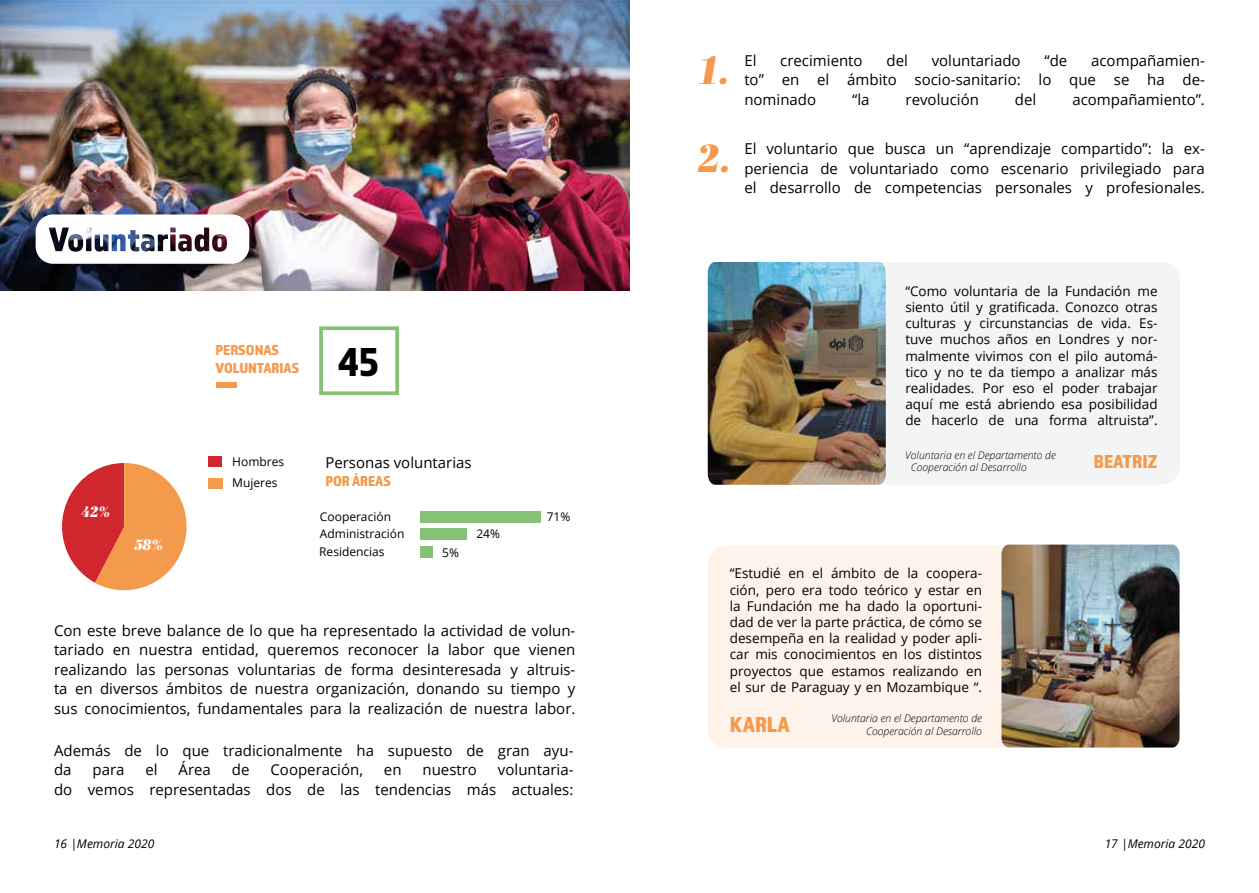
<style>
.page{position:relative;width:1259px;height:893px;background:#fff}
.page>*{position:absolute;margin:0;border:0;box-sizing:border-box;transform-origin:0 0}
.t1{font:42px "Almaq Refined";color:#000}
.t2{font:italic 39px "Abril Fatface";color:#f49a4d}
.t3{font:22.5px "Almaq Refined";letter-spacing:.005em;color:#f49a4d}
.t4{font:19.5px "Almaq Refined";color:#f49a4d}
.t5{font:15px/19.5px "Open Sans";color:#000;text-align:justify}
.t6{font:15px/18px "Almaq Refined";color:#f49a4d}
.t7{font:italic 15px "Abril Fatface";color:#fff}
.t8{font:13.5px/16.2px "Open Sans";color:#000;text-align:justify}
.t9{font:12px/17.4px "Open Sans";color:#000}
.t10{font:italic 12px "Open Sans";color:#000}
.t11{font:italic 300 10.5px/12.6px "Open Sans";color:#000}
</style>
<div class="page">
<img style="left:0;top:0;width:629px;height:290px">
<div style="left:36px;top:214px;width:213px;height:50px;background:#fff;border-radius:17px"></div>
<img style="left:49px;top:228px;width:178px;height:24px">
<div style="left:319px;top:326px;width:80px;height:69px;border:4px solid #85c177"></div>
<div style="left:215px;top:383px;width:21px;height:5px;background:#f49a4d"></div>
<div style="left:209px;top:456px;width:13px;height:10px;background:#cf272d"></div>
<div style="left:208px;top:477px;width:14px;height:11px;background:#f49a4d"></div>
<svg style="left:62px;top:463px;width:125px;height:127px"></svg>
<div style="left:420px;top:512px;width:120px;height:11px;background:#85c177"></div>
<div style="left:420px;top:529px;width:47px;height:11px;background:#85c177"></div>
<div style="left:420px;top:546px;width:13px;height:12px;background:#85c177"></div>
<div style="left:739px;top:262px;width:441px;height:223px;background:#f4f4f4;border-radius:18px"></div>
<img style="left:708px;top:262px;width:178px;height:223px">
<div style="left:708px;top:546px;width:471px;height:201px;background:#fdf3ea;border-radius:18px"></div>
<img style="left:1001px;top:545px;width:178px;height:202px">
<h2 class="t2" style="left:699px;top:42px;width:32px">1.</h2>
<p class="t5" style="left:744px;top:50px;width:14px">El</p>
<p class="t5" style="left:780px;top:50px;width:84px">crecimiento</p>
<p class="t5" style="left:886px;top:50px;width:23px">del</p>
<p class="t5" style="left:931px;top:50px;width:90px">voluntariado</p>
<p class="t5" style="left:1044px;top:50px;width:24px">“de</p>
<p class="t5" style="left:744px;top:50px;width:462px;text-indent:347px">acompañamien&shy;to” en el ámbito socio-sanitario: lo que se ha de&shy;nominado</p>
<p class="t5" style="left:852px;top:89px;width:19px">“la</p>
<p class="t5" style="left:905px;top:89px;width:75px">revolución</p>
<p class="t5" style="left:1015px;top:89px;width:23px">del</p>
<p class="t5" style="left:1072px;top:89px;width:134px">acompañamiento”.</p>
<p class="t7" style="left:81px;top:501px;width:30px">42%</p>
<p class="t7" style="left:134px;top:534px;width:30px">58%</p>
<p class="t6" style="left:215px;top:340px;width:85px">PERSONAS<br>VOLUNTARIAS</p>
<h1 class="t1" style="left:338px;top:336px;width:42px">45</h1>
<p class="t9" style="left:232px;top:453px;width:53px">Hombres</p>
<p class="t9" style="left:232px;top:474px;width:47px">Mujeres</p>
<p class="t5" style="left:325px;top:452px;width:148px">Personas voluntarias</p>
<p class="t6" style="left:325px;top:471px;width:67px">POR ÁREAS</p>
<p class="t9" style="left:319px;top:507px;width:87px">Cooperación<br>Administración<br>Residencias</p>
<p class="t9" style="left:547px;top:507px;width:25px">71%</p>
<p class="t9" style="left:476px;top:524px;width:25px">24%</p>
<p class="t9" style="left:442px;top:543px;width:18px">5%</p>
<p class="t5" style="left:54px;top:620px;width:523px">Con este breve balance de lo que ha representado la actividad de volun&shy;tariado en nuestra entidad, queremos reconocer la labor que vienen realizando las personas voluntarias de forma desinteresada y altruis&shy;ta en diversos ámbitos de nuestra organización, donando su tiempo y sus conocimientos, fundamentales para la realización de nuestra labor.</p>
<p class="t5" style="left:54px;top:740px;width:521px">Además de lo que tradicionalmente ha supuesto de gran ayu&shy;da</p>
<p class="t5" style="left:92px;top:760px;width:33px">para</p>
<p class="t5" style="left:145px;top:760px;width:14px">el</p>
<p class="t5" style="left:179px;top:760px;width:34px">Área</p>
<p class="t5" style="left:232px;top:760px;width:19px">de</p>
<p class="t5" style="left:270px;top:760px;width:94px">Cooperación,</p>
<p class="t5" style="left:384px;top:760px;width:19px">en</p>
<p class="t5" style="left:422px;top:760px;width:56px">nuestro</p>
<p class="t5" style="left:54px;top:760px;width:521px;text-align:right">voluntaria-<br>do vemos representadas dos de las tendencias más actuales:</p>
<h2 class="t2" style="left:698px;top:130px;width:35px">2.</h2>
<p class="t5" style="left:744px;top:139px;width:462px">El voluntario que busca un “aprendizaje compartido”: la ex&shy;periencia de voluntariado como escenario privilegiado para el desarrollo de competencias personales y profesionales.</p>
<p class="t8" style="left:905px;top:282px;width:254px">“Como voluntaria de la Fundación me siento útil y gratificada. Conozco otras culturas y circunstancias de vida. Es&shy;tuve muchos años en Londres y nor&shy;malmente vivimos con el pilo automá&shy;tico y no te da tiempo a analizar más realidades. Por eso el poder trabajar aquí me está abriendo esa posibilidad de hacerlo de una forma altruista”.</p>
<p class="t11" style="left:910px;top:448px;width:147px;text-indent:-5px">Voluntaria en el Departamento de<br>Cooperación al Desarrollo</p>
<p class="t8" style="left:730px;top:565px;width:254px">“Estudié en el ámbito de la coopera&shy;ción, pero era todo teórico y estar en la Fundación me ha dado la oportuni&shy;dad de ver la parte práctica, de cómo se desempeña en la realidad y poder apli&shy;car mis conocimientos en los distintos proyectos que estamos realizando en el sur de Paraguay y en Mozambique “.</p>
<h3 class="t3" style="left:730px;top:711px;width:62px">KARLA</h3>
<p class="t11" style="left:831px;top:711px;width:152px;text-align:right">Voluntaria en el Departamento de<br>Cooperación al Desarrollo</p>
<h3 class="t4" style="left:1094px;top:450px;width:65px">BEATRIZ</h3>
<p class="t10" style="left:54px;top:836px;width:102px">16 |Memoria 2020</p>
<p class="t10" style="left:1104px;top:836px;width:102px">17 |Memoria 2020</p>
</div>
